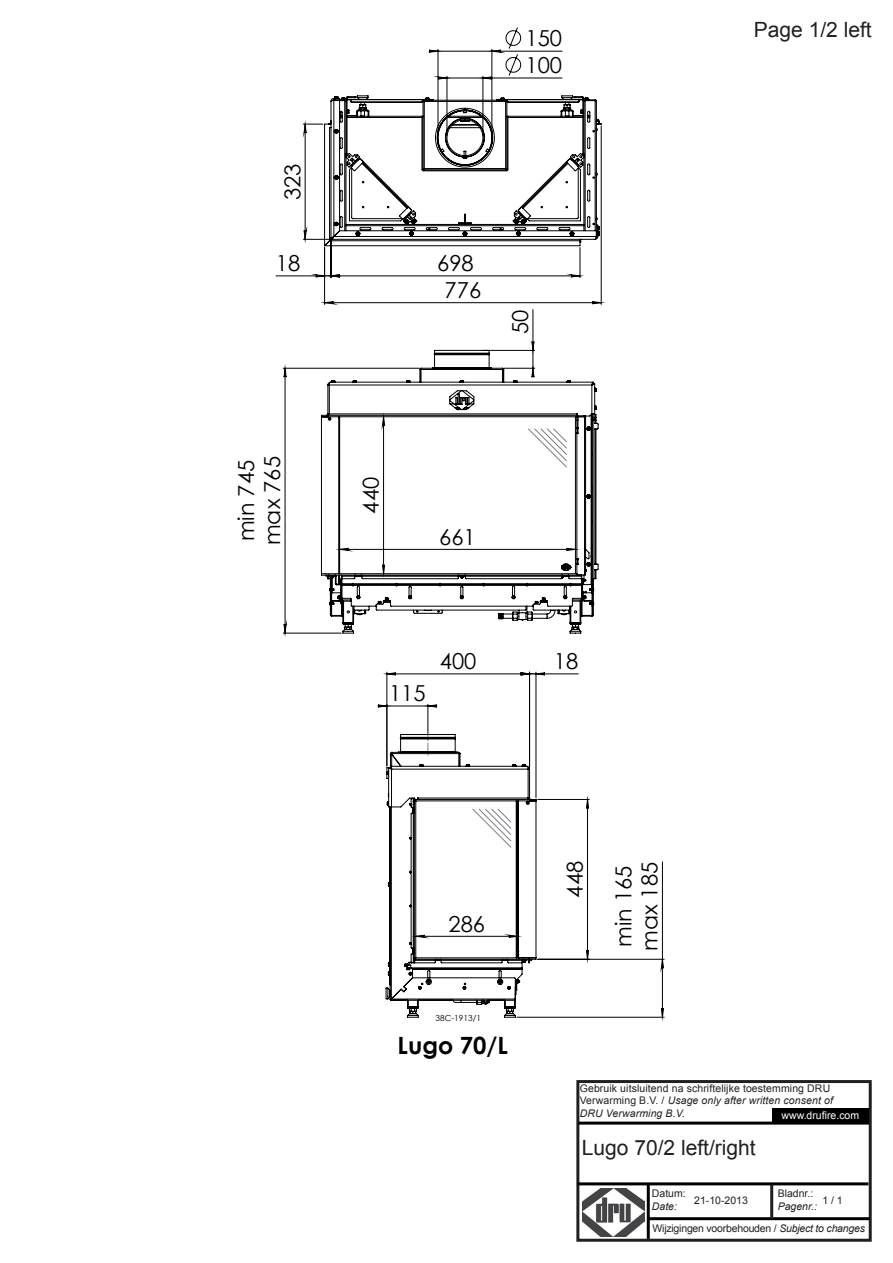
<style>
.page{position:relative;width:893px;height:1263px;background:#fff}
.page>*{position:absolute;margin:0;border:0;box-sizing:border-box;transform-origin:0 0}
.t1{font:700 23.85px "Century Gothic";color:#000}
.t2{font:22.05px/26.2px "Century Gothic";color:#000}
.t3{font:21px "Arial";color:#231f20}
.t4{font:10.5px/12.6px "Arial";letter-spacing:.01em;color:#231f20}
.t5{font:10.5px "Arial";letter-spacing:-.02em;color:#231f20}
.t6{font:10.5px "Arial";color:#fff}
.t7{font:8.25px "Century Gothic";color:#000}
.s1{font-style:italic}
</style>
<div class="page">
<div style="left:576px;top:1080px;width:296px;height:162px;border:3px solid #231f20"></div>
<div style="left:772px;top:1108px;width:97px;height:15px;background:#000"></div>
<hr style="left:579px;top:1121px;width:290px;height:3px;background:#000">
<img style="left:582px;top:1189px;width:62px;height:47px">
<hr style="left:577px;top:1182px;width:291px;height:3px;background:#000">
<hr style="left:647px;top:1184px;width:3px;height:55px;background:#000">
<hr style="left:649px;top:1217px;width:221px;height:3px;background:#000">
<hr style="left:770px;top:1184px;width:3px;height:34px;background:#231f20">
<svg style="left:506px;top:27px;width:15px;height:22px"></svg>
<hr style="left:276px;top:276px;width:49px;height:1px;background:#000">
<hr style="left:438px;top:49px;width:1px;height:87px;background:#000">
<hr style="left:492px;top:49px;width:1px;height:87px;background:#000">
<hr style="left:283px;top:368px;width:136px;height:1px;background:#000">
<hr style="left:283px;top:633px;width:58px;height:1px;background:#000">
<hr style="left:538px;top:959px;width:126px;height:1px;background:#000">
<hr style="left:517px;top:1017px;width:147px;height:1px;background:#000">
<svg style="left:284px;top:246px;width:379px;height:771px"></svg>
<svg style="left:321px;top:350px;width:278px;height:283px"></svg>
<svg style="left:303px;top:95px;width:299px;height:151px"></svg>
<svg style="left:378px;top:704px;width:158px;height:314px"></svg>
<p class="t2" style="left:279px;top:200px;width:38px;rotate:-90deg">323</p>
<p class="t2" style="left:276px;top:250px;width:26px">18</p>
<p class="t2" style="left:233px;top:545px;width:90px;rotate:-90deg">min 745 max 765</p>
<p class="t2" style="left:525px;top:25px;width:38px">150</p>
<p class="t2" style="left:525px;top:52px;width:38px">100</p>
<p class="t2" style="left:437px;top:249px;width:46px;line-height:26.8px;text-align:center">698<br>776</p>
<p class="t2" style="left:507px;top:334px;width:26px;rotate:-90deg">50</p>
<p class="t2" style="left:357px;top:513px;width:38px;rotate:-90deg">440</p>
<p class="t2" style="left:439px;top:523px;width:38px">661</p>
<p class="t2" style="left:389px;top:680px;width:38px">115</p>
<p class="t2" style="left:440px;top:648px;width:38px">400</p>
<p class="t2" style="left:554px;top:648px;width:26px">18</p>
<p class="t3" style="left:754px;top:15px;width:119px">Page 1/2 left</p>
<p class="t2" style="left:448px;top:910px;width:38px">286</p>
<p class="t7" style="left:435px;top:1012px;width:47px">38C-1913/1</p>
<p class="t1" style="left:398px;top:1027px;width:112px">Lugo 70/L</p>
<p class="t2" style="left:561px;top:898px;width:38px;rotate:-90deg">448</p>
<p class="t2" style="left:610px;top:951px;width:90px;rotate:-90deg">min 165 max 185</p>
<p class="t4" style="left:580px;top:1082px;width:255px">Gebruik uitsluitend na schriftelijke toestemming DRU<br>Verwarming B.V. / <span class="s1">Usage only after written consent of<br>DRU Verwarming B.V.</span></p>
<p class="t6" style="left:781px;top:1108px;width:79px">www.drufire.com</p>
<p class="t3" style="left:582px;top:1134px;width:175px">Lugo 70/2 left/right</p>
<p class="t4" style="left:652px;top:1187px;width:35px">Datum:<br><span class="s1">Date:</span></p>
<p class="t5" style="left:652px;top:1221px;width:214px">Wijzigingen voorbehouden / <span class="s1">Subject to changes</span></p>
<p class="t4" style="left:778px;top:1187px;width:41px">Bladnr.:<br><span class="s1">Pagenr.:</span></p>
<p class="t4" style="left:694px;top:1194px;width:55px">21-10-2013</p>
<p class="t4" style="left:822px;top:1194px;width:22px">1 / 1</p>
</div>
